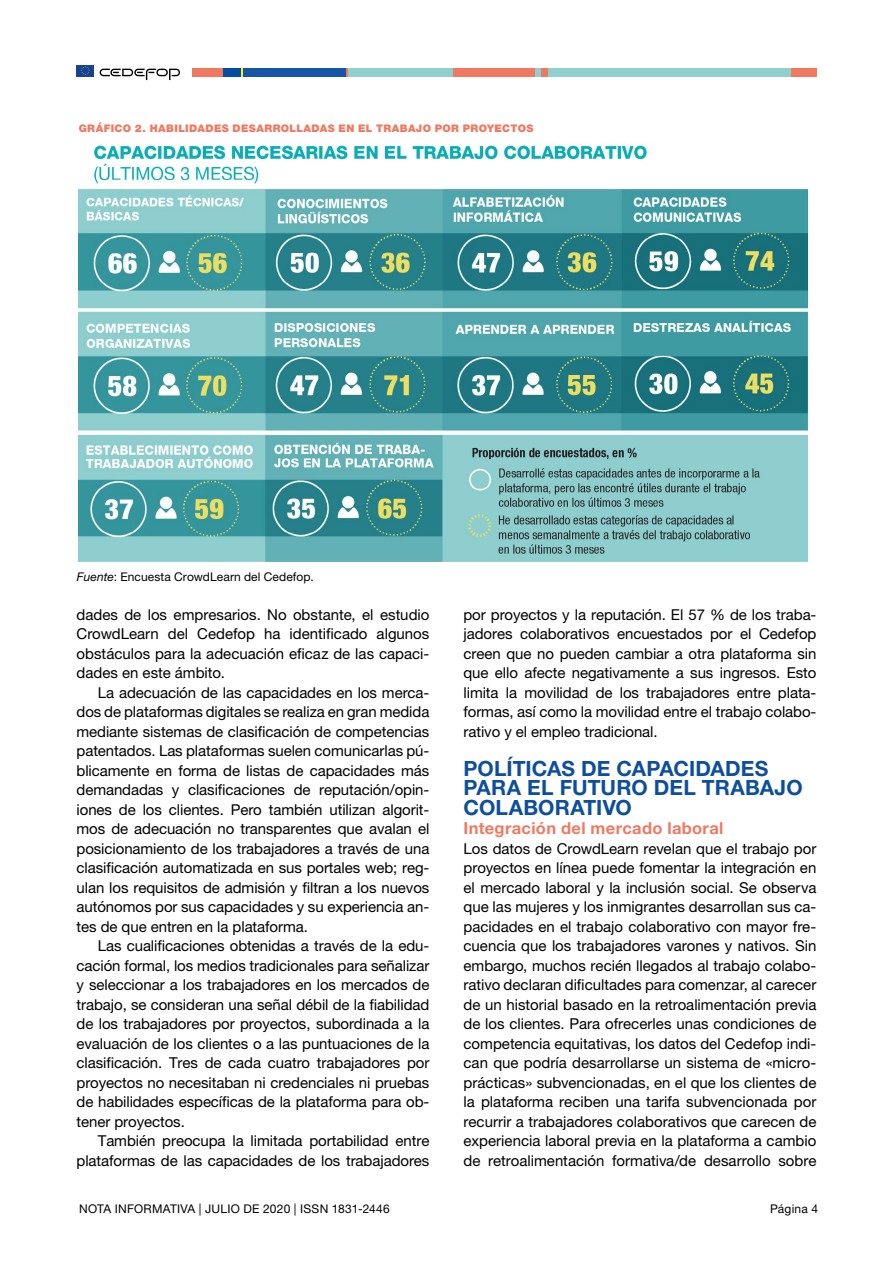
<style>
.page{position:relative;width:893px;height:1263px;background:#fff}
.page>*{position:absolute;margin:0;border:0;box-sizing:border-box;transform-origin:0 0}
.t1{font:700 21px/19.5px "Helvetica Neue LTW1 G";letter-spacing:.005em;color:#0d4f9e}
.t2{font:700 16.5px "Helvetica Neue LTW1 G";letter-spacing:.02em;color:#ef7961}
.t3{font:15px/19.5px "Helvetica Neue LTW1 G";letter-spacing:-.005em;color:#000;text-align:justify}
.t4{font:12px "Helvetica Neue LTW1 G";letter-spacing:.015em;color:#000}
.t5{font:900 10.5px "Helvetica Neue LTW1 G";letter-spacing:.04em;color:#ef7961}
.s1{font-style:italic}
</style>
<div class="page">
<div style="left:77px;top:65px;width:17px;height:11px;background:#164194"></div>
<svg style="left:81px;top:66px;width:9px;height:9px"></svg>
<svg style="left:100px;top:69px;width:80px;height:11px"></svg>
<div style="left:192px;top:68px;width:31px;height:9px;background:#ef7961"></div>
<div style="left:347px;top:68px;width:106px;height:9px;background:#8fcfce"></div>
<div style="left:453px;top:68px;width:82px;height:9px;background:#ef7961"></div>
<div style="left:535px;top:68px;width:7px;height:9px;background:#8fcfce"></div>
<div style="left:548px;top:68px;width:243px;height:9px;background:#8fcfce"></div>
<div style="left:542px;top:68px;width:6px;height:9px;background:#ef7961"></div>
<div style="left:223px;top:68px;width:18px;height:9px;background:#034da2"></div>
<svg style="left:241px;top:68px;width:2px;height:9px"></svg>
<svg style="left:345px;top:68px;width:2px;height:9px"></svg>
<div style="left:243px;top:68px;width:102px;height:9px;background:#1556a6"></div>
<div style="left:791px;top:68px;width:26px;height:9px;background:#ef7961"></div>
<img style="left:79px;top:142px;width:729px;height:419px">
<p class="t5" style="left:79px;top:122px;width:456px">GRÁFICO 2. HABILIDADES DESARROLLADAS EN EL TRABAJO POR PROYECTOS</p>
<p class="t4" style="left:77px;top:569px;width:238px"><span class="s1">Fuente</span>: Encuesta CrowdLearn del Cedefop.</p>
<p class="t3" style="left:463px;top:604px;width:354px">por proyectos y la reputación. El 57 % de los traba&shy;jadores colaborativos encuestados por el Cedefop creen que no pueden cambiar a otra plataforma sin que ello afecte negativamente a sus ingresos. Esto limita la movilidad de los trabajadores entre plata&shy;formas, así como la movilidad entre el trabajo colabo&shy;rativo y el empleo tradicional.</p>
<h1 class="t1" style="left:463px;top:758px;width:341px">POLÍTICAS DE CAPACIDADES<br>PARA EL FUTURO DEL TRABAJO<br>COLABORATIVO</h1>
<p class="t2" style="left:463px;top:818px;width:262px">Integración del mercado laboral</p>
<p class="t3" style="left:463px;top:838px;width:354px">Los datos de CrowdLearn revelan que el trabajo por proyectos en línea puede fomentar la integración en el mercado laboral y la inclusión social. Se observa que las mujeres y los inmigrantes desarrollan sus ca&shy;pacidades en el trabajo colaborativo con mayor fre&shy;cuencia que los trabajadores varones y nativos. Sin embargo, muchos recién llegados al trabajo colabo&shy;rativo declaran dificultades para comenzar, al carecer de un historial basado en la retroalimentación previa de los clientes. Para ofrecerles unas condiciones de competencia equitativas, los datos del Cedefop indi&shy;can que podría desarrollarse un sistema de «micro&shy;prácticas» subvencionadas, en el que los clientes de la plataforma reciben una tarifa subvencionada por recurrir a trabajadores colaborativos que carecen de experiencia laboral previa en la plataforma a cambio de retroalimentación formativa/de desarrollo sobre</p>
<p class="t3" style="left:77px;top:604px;width:354px">dades de los empresarios. No obstante, el estudio CrowdLearn del Cedefop ha identificado algunos obstáculos para la adecuación eficaz de las capaci&shy;dades en este ámbito.</p>
<p class="t3" style="left:77px;top:682px;width:354px;text-indent:21px">La adecuación de las capacidades en los merca&shy;dos de plataformas digitales se realiza en gran medida mediante sistemas de clasificación de competencias patentados. Las plataformas suelen comunicarlas pú&shy;blicamente en forma de listas de capacidades más demandadas y clasificaciones de reputación/opin&shy;iones de los clientes. Pero también utilizan algorit&shy;mos de adecuación no transparentes que avalan el posicionamiento de los trabajadores a través de una clasificación automatizada en sus portales web; reg&shy;ulan los requisitos de admisión y filtran a los nuevos autónomos por sus capacidades y su experiencia an&shy;tes de que entren en la plataforma.</p>
<p class="t3" style="left:77px;top:936px;width:354px;text-indent:21px">Las cualificaciones obtenidas a través de la edu&shy;cación formal, los medios tradicionales para señalizar y seleccionar a los trabajadores en los mercados de trabajo, se consideran una señal débil de la fiabilidad de los trabajadores por proyectos, subordinada a la evaluación de los clientes o a las puntuaciones de la clasificación. Tres de cada cuatro trabajadores por proyectos no necesitaban ni credenciales ni pruebas de habilidades específicas de la plataforma para ob&shy;tener proyectos.</p>
<p class="t3" style="left:77px;top:1131px;width:354px;text-align:right">También preocupa la limitada portabilidad entre plataformas de las capacidades de los trabajadores</p>
<p class="t4" style="left:79px;top:1201px;width:312px">NOTA INFORMATIVA | JULIO DE 2020 | ISSN 1831-2446</p>
<p class="t4" style="left:770px;top:1202px;width:50px">Página 4</p>
</div>
